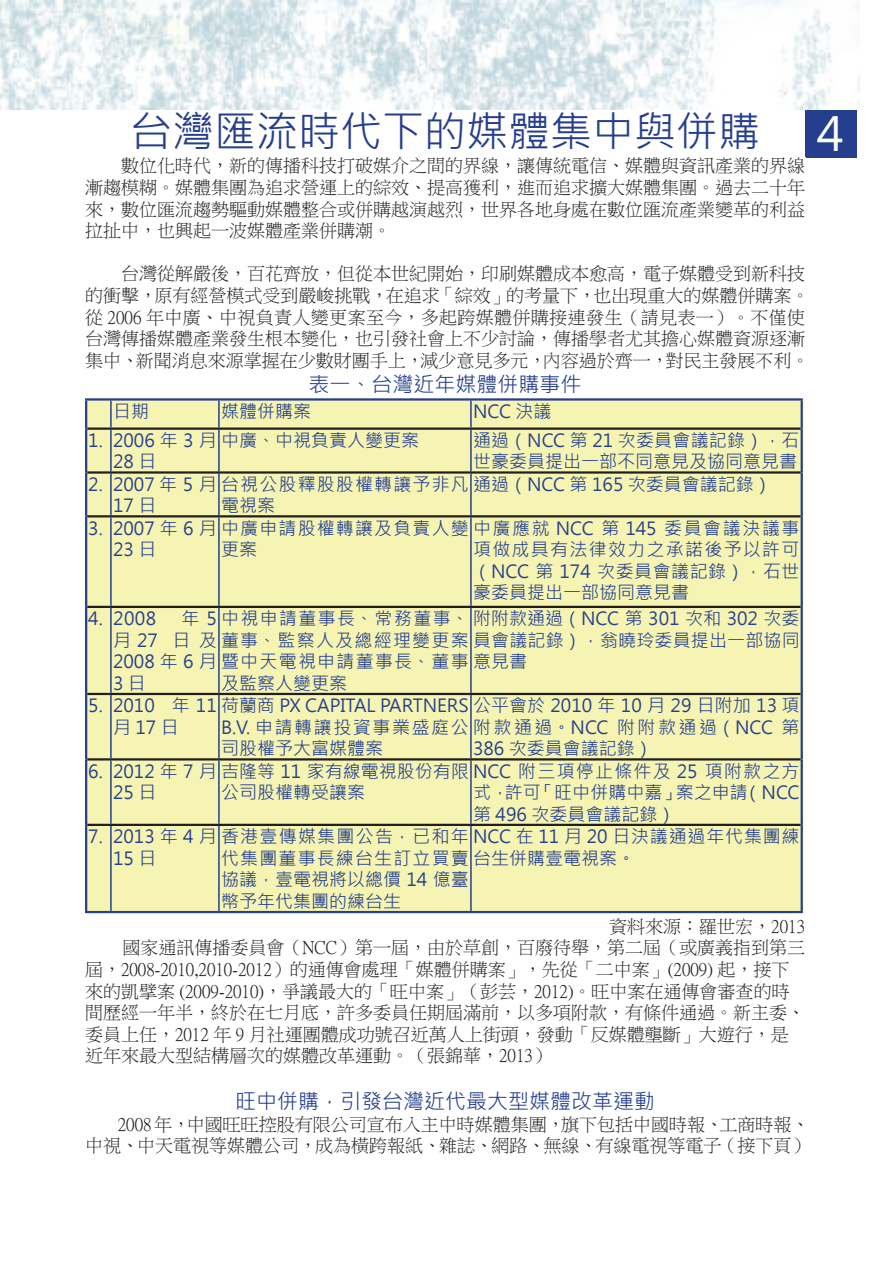
<style>
.page{position:relative;width:893px;height:1263px;background:#fff}
.page>*{position:absolute;margin:0;border:0;box-sizing:border-box;transform-origin:0 0}
.t1{font:46.5px "Microsoft Jheng Hei";color:#fff}
.t2{font:42px "Microsoft Jheng Hei";color:#253f8e}
.t3{font:21px "Microsoft Jheng Hei";color:#253f8e}
.t4{font:18px/21.6px "P Ming Li U";color:#231f20}
.t5{font:18px/21.6px "Microsoft Jheng Hei";color:#253f8e}
.t6{font:18px/21.6px "Microsoft Jheng Hei";letter-spacing:.07em;color:#253f8e}
.t7{font:18px/21.6px "Microsoft Jheng Hei";letter-spacing:.085em;color:#253f8e}
.t8{font:18px/21.6px "Microsoft Jheng Hei";letter-spacing:.045em;color:#253f8e}
.t9{font:18px/21.6px "Microsoft Jheng Hei";letter-spacing:.065em;color:#253f8e}
</style>
<div class="page">
<img style="left:0;top:0;width:860px;height:110px">
<div style="left:805px;top:110px;width:51px;height:48px;background:#253f8e"></div>
<div style="left:87px;top:401px;width:714px;height:510px;background:#f5f4b2"></div>
<hr style="left:110px;top:401px;width:2px;height:26px;background:#253f8e">
<hr style="left:218px;top:401px;width:2px;height:26px;background:#253f8e">
<hr style="left:470px;top:401px;width:2px;height:26px;background:#253f8e">
<hr style="left:110px;top:430px;width:2px;height:41px;background:#253f8e">
<hr style="left:218px;top:430px;width:2px;height:41px;background:#253f8e">
<hr style="left:470px;top:430px;width:2px;height:41px;background:#253f8e">
<hr style="left:110px;top:474px;width:2px;height:41px;background:#253f8e">
<hr style="left:218px;top:474px;width:2px;height:41px;background:#253f8e">
<hr style="left:470px;top:474px;width:2px;height:41px;background:#253f8e">
<hr style="left:110px;top:517px;width:2px;height:89px;background:#253f8e">
<hr style="left:218px;top:517px;width:2px;height:89px;background:#253f8e">
<hr style="left:470px;top:517px;width:2px;height:89px;background:#253f8e">
<hr style="left:110px;top:608px;width:2px;height:85px;background:#253f8e">
<hr style="left:218px;top:608px;width:2px;height:85px;background:#253f8e">
<hr style="left:470px;top:608px;width:2px;height:85px;background:#253f8e">
<hr style="left:110px;top:695px;width:2px;height:63px;background:#253f8e">
<hr style="left:218px;top:695px;width:2px;height:63px;background:#253f8e">
<hr style="left:470px;top:695px;width:2px;height:63px;background:#253f8e">
<hr style="left:110px;top:760px;width:2px;height:64px;background:#253f8e">
<hr style="left:218px;top:760px;width:2px;height:64px;background:#253f8e">
<hr style="left:470px;top:760px;width:2px;height:64px;background:#253f8e">
<hr style="left:110px;top:826px;width:2px;height:85px;background:#253f8e">
<hr style="left:218px;top:826px;width:2px;height:85px;background:#253f8e">
<hr style="left:470px;top:826px;width:2px;height:85px;background:#253f8e">
<hr style="left:85px;top:398px;width:26px;height:3px;background:#253f8e">
<hr style="left:85px;top:401px;width:2px;height:28px;background:#253f8e">
<hr style="left:111px;top:398px;width:108px;height:3px;background:#253f8e">
<hr style="left:219px;top:398px;width:252px;height:3px;background:#253f8e">
<hr style="left:471px;top:398px;width:332px;height:3px;background:#253f8e">
<hr style="left:801px;top:401px;width:2px;height:28px;background:#253f8e">
<hr style="left:85px;top:429px;width:2px;height:43px;background:#253f8e">
<hr style="left:801px;top:429px;width:2px;height:43px;background:#253f8e">
<hr style="left:85px;top:472px;width:2px;height:44px;background:#253f8e">
<hr style="left:801px;top:472px;width:2px;height:44px;background:#253f8e">
<hr style="left:85px;top:516px;width:2px;height:91px;background:#253f8e">
<hr style="left:801px;top:516px;width:2px;height:91px;background:#253f8e">
<hr style="left:85px;top:607px;width:2px;height:87px;background:#253f8e">
<hr style="left:801px;top:607px;width:2px;height:87px;background:#253f8e">
<hr style="left:85px;top:694px;width:2px;height:65px;background:#253f8e">
<hr style="left:801px;top:694px;width:2px;height:65px;background:#253f8e">
<hr style="left:85px;top:759px;width:2px;height:66px;background:#253f8e">
<hr style="left:801px;top:759px;width:2px;height:66px;background:#253f8e">
<hr style="left:85px;top:825px;width:2px;height:86px;background:#253f8e">
<hr style="left:801px;top:825px;width:2px;height:86px;background:#253f8e">
<hr style="left:85px;top:911px;width:26px;height:2px;background:#253f8e">
<hr style="left:111px;top:911px;width:108px;height:2px;background:#253f8e">
<hr style="left:219px;top:911px;width:252px;height:2px;background:#253f8e">
<hr style="left:471px;top:911px;width:332px;height:2px;background:#253f8e">
<hr style="left:87px;top:427px;width:24px;height:3px;background:#231f20">
<hr style="left:111px;top:427px;width:108px;height:3px;background:#231f20">
<hr style="left:219px;top:427px;width:252px;height:3px;background:#231f20">
<hr style="left:471px;top:427px;width:330px;height:3px;background:#231f20">
<hr style="left:87px;top:471px;width:24px;height:3px;background:#231f20">
<hr style="left:111px;top:471px;width:108px;height:3px;background:#231f20">
<hr style="left:219px;top:471px;width:252px;height:3px;background:#231f20">
<hr style="left:471px;top:471px;width:330px;height:3px;background:#231f20">
<hr style="left:87px;top:515px;width:24px;height:2px;background:#231f20">
<hr style="left:111px;top:515px;width:108px;height:2px;background:#231f20">
<hr style="left:219px;top:515px;width:252px;height:2px;background:#231f20">
<hr style="left:471px;top:515px;width:330px;height:2px;background:#231f20">
<hr style="left:87px;top:606px;width:24px;height:2px;background:#231f20">
<hr style="left:111px;top:606px;width:108px;height:2px;background:#231f20">
<hr style="left:219px;top:606px;width:252px;height:2px;background:#231f20">
<hr style="left:471px;top:606px;width:330px;height:2px;background:#231f20">
<hr style="left:87px;top:693px;width:24px;height:2px;background:#231f20">
<hr style="left:111px;top:693px;width:108px;height:2px;background:#231f20">
<hr style="left:219px;top:693px;width:252px;height:2px;background:#231f20">
<hr style="left:471px;top:693px;width:330px;height:2px;background:#231f20">
<hr style="left:87px;top:758px;width:24px;height:2px;background:#231f20">
<hr style="left:111px;top:758px;width:108px;height:2px;background:#231f20">
<hr style="left:219px;top:758px;width:252px;height:2px;background:#231f20">
<hr style="left:471px;top:758px;width:330px;height:2px;background:#231f20">
<hr style="left:87px;top:824px;width:24px;height:2px;background:#231f20">
<hr style="left:111px;top:824px;width:108px;height:2px;background:#231f20">
<hr style="left:219px;top:824px;width:252px;height:2px;background:#231f20">
<hr style="left:471px;top:824px;width:330px;height:2px;background:#231f20">
<p class="t2" style="left:130px;top:106px;width:631px">台灣匯流時代下的媒體集中與併購</p>
<p class="t4" style="left:85px;top:155px;width:721px;text-align:justify;text-indent:36px">數位化時代，新的傳播科技打破媒介之間的界線，讓傳統電信、媒體與資訊產業的界線漸趨模糊。媒體集團為追求營運上的綜效、提高獲利，進而追求擴大媒體集團。過去二十年來，數位匯流趨勢驅動媒體整合或併購越演越烈，世界各地身處在數位匯流產業變革的利益拉扯中，也興起一波媒體產業併購潮。</p>
<p class="t4" style="left:85px;top:263px;width:726px;text-indent:36px">台灣從解嚴後，百花齊放，但從本世紀開始，印刷媒體成本愈高，電子媒體受到新科技的衝擊，原有經營模式受到嚴峻挑戰，在追求「綜效」的考量下，也出現重大的媒體併購案。從 2006 年中廣、中視負責人變更案至今，多起跨媒體併購接連發生（請見表一）。不僅使台灣傳播媒體產業發生根本變化，也引發社會上不少討論，傳播學者尤其擔心媒體資源逐漸集中、新聞消息來源掌握在少數財團手上，減少意見多元，內容過於齊一，對民主發展不利。</p>
<p class="t3" style="left:309px;top:371px;width:274px">表一、台灣近年媒體併購事件</p>
<p class="t5" style="left:113px;top:400px;width:37px">日期</p>
<p class="t5" style="left:221px;top:400px;width:91px">媒體併購案</p>
<p class="t5" style="left:473px;top:400px;width:80px">NCC 決議</p>
<p class="t5" style="left:88px;top:429px;width:16px">1.</p>
<p class="t5" style="left:113px;top:429px;width:307px">2006 年 3 月中廣、中視負責人變更案<br>28 日</p>
<p class="t5" style="left:473px;top:429px;width:328px">通過（NCC 第 21 次委員會議記錄），石世豪委員提出一部不同意見及協同意見書</p>
<p class="t5" style="left:88px;top:473px;width:16px">2.</p>
<p class="t5" style="left:113px;top:473px;width:660px">2007 年 5 月台視公股釋股股權轉讓予非凡通過（NCC 第 165 次委員會議記錄）<br>17 日</p>
<p class="t5" style="left:221px;top:495px;width:55px">電視案</p>
<p class="t5" style="left:88px;top:517px;width:16px">3.</p>
<p class="t9" style="left:113px;top:517px;width:688px">2007 年 6 月中廣申請股權轉讓及負責人變中廣應就 NCC 第 145 委員會議決議事<br>23 日</p>
<p class="t5" style="left:221px;top:539px;width:37px">更案</p>
<p class="t5" style="left:473px;top:539px;width:328px;text-align:justify">項做成具有法律效力之承諾後予以許可（NCC 第 174 次委員會議記錄），石世豪委員提出一部協同意見書</p>
<p class="t6" style="left:113px;top:608px;width:688px;text-indent:68px">年 5 中視申請董事長、常務董事、附附款通過（NCC 第 301 次和 302 次委月 27 日及董事、監察人及總經理變更案員會議記錄），翁曉玲委員提出一部協同<br>2008 年 6 月暨中天電視申請董事長、董事意見書<br>3 日</p>
<p class="t5" style="left:88px;top:608px;width:16px">4.</p>
<p class="t5" style="left:113px;top:608px;width:45px">2008</p>
<p class="t5" style="left:221px;top:672px;width:127px">及監察人變更案</p>
<p class="t5" style="left:88px;top:695px;width:16px">5.</p>
<p class="t5" style="left:113px;top:695px;width:688px">2010 年 11 荷蘭商 PX CAPITAL PARTNERS 公平會於 2010 年 10 月 29 日附加 13 項月 17 日</p>
<p class="t7" style="left:221px;top:716px;width:580px">B.V. 申請轉讓投資事業盛庭公附款通過。NCC 附附款通過（NCC 第司股權予大富媒體案</p>
<p class="t5" style="left:473px;top:738px;width:181px">386 次委員會議記錄）</p>
<p class="t5" style="left:88px;top:760px;width:16px">6.</p>
<p class="t5" style="left:113px;top:760px;width:688px">2012 年 7 月吉隆等 11 家有線電視股份有限 NCC 附三項停止條件及 25 項附款之方<br>25 日</p>
<p class="t5" style="left:221px;top:782px;width:145px">公司股權轉受讓案</p>
<p class="t5" style="left:473px;top:782px;width:328px">式，許可「旺中併購中嘉」案之申請（NCC第 496 次委員會議記錄）</p>
<p class="t5" style="left:88px;top:826px;width:16px">7.</p>
<p class="t8" style="left:113px;top:826px;width:688px">2013 年 4 月香港壹傳媒集團公告，已和年 NCC 在 11 月 20 日決議通過年代集團練<br>15 日</p>
<p class="t5" style="left:221px;top:847px;width:415px">代集團董事長練台生訂立買賣台生併購壹電視案。協議，壹電視將以總價 14 億臺<br>幣予年代集團的練台生</p>
<p class="t4" style="left:609px;top:916px;width:197px">資料來源：羅世宏，2013</p>
<p class="t4" style="left:85px;top:937px;width:722px;text-indent:37px">國家通訊傳播委員會（NCC）第一屆，由於草創，百廢待舉，第二屆（或廣義指到第三屆，2008-2010,2010-2012）的通傳會處理「媒體併購案」，先從「二中案」(2009) 起，接下來的凱擘案 (2009-2010)，爭議最大的「旺中案」（彭芸，2012)。旺中案在通傳會審查的時間歷經一年半，終於在七月底，許多委員任期屆滿前，以多項附款，有條件通過。新主委、委員上任，2012 年 9 月社運團體成功號召近萬人上街頭，發動「反媒體壟斷」大遊行，是近年來最大型結構層次的媒體改革運動。（張錦華，2013）</p>
<p class="t3" style="left:235px;top:1088px;width:421px">旺中併購，引發台灣近代最大型媒體改革運動</p>
<p class="t4" style="left:85px;top:1114px;width:726px;text-align:right">2008 年，中國旺旺控股有限公司宣布入主中時媒體集團，旗下包括中國時報、工商時報、<br>中視、中天電視等媒體公司，成為橫跨報紙、雜誌、網路、無線、有線電視等電子（接下頁）</p>
<p class="t1" style="left:817px;top:105px;width:28px">4</p>
</div>
